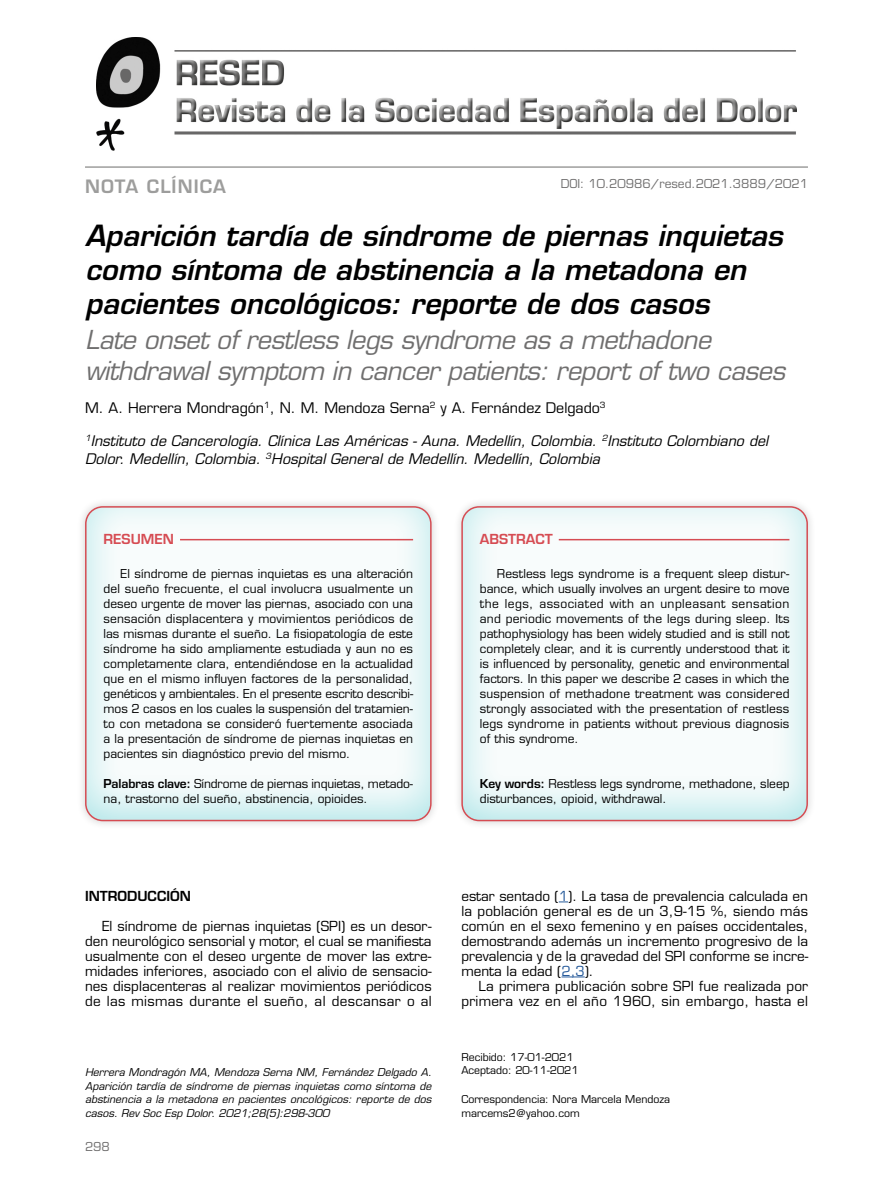
<style>
.page{position:relative;width:893px;height:1191px;background:#fff}
.page>*{position:absolute;margin:0;border:0;box-sizing:border-box;transform-origin:0 0}
.t1{font:italic 600 28.5px/34.2px "Eurostile LT Std";color:#000}
.t2{font:italic 25.5px/30.6px "Eurostile LT Std";letter-spacing:-.02em;color:#706f6f}
.t3{font:600 18px "Eurostile LT Std";letter-spacing:.06em;color:#9d9d9c}
.t4{font:italic 14.25px/18px "Eurostile LT Std";color:#000}
.t5{font:14.25px "Eurostile LT Std";color:#000}
.t6{font:13.5px/15px "Eurostile LT Std";letter-spacing:.005em;color:#000;text-align:justify}
.t7{font:600 13.5px "Eurostile LT Std";color:#d64c53}
.t8{font:600 13.5px "Eurostile LT Std";color:#000}
.t9{font:12px/15px "Eurostile LT Std";color:#000;text-align:justify}
.t10{font:12px "Eurostile LT Std";color:#706f6f}
.t11{font:italic 10.5px/13.5px "Eurostile LT Std";color:#000;text-align:justify}
.t12{font:10.5px/13.5px "Eurostile LT Std";color:#000}
.s1{font-weight:600}
.s2{color:#275b9b}
</style>
<div class="page">
<img style="left:96px;top:37px;width:701px;height:114px">
<hr style="left:85px;top:167px;width:723px;height:1px;background:#9d9d9c">
<div style="left:453px;top:497px;width:363px;height:333px;background:#fafafa"></div>
<div style="left:448px;top:493px;width:372px;height:330px;background:#00b2bb;opacity:.3"></div>
<hr style="left:559px;top:539px;width:230px;height:1px;background:#d64c53">
<div style="left:461px;top:506px;width:347px;height:315px;border:2px solid #d64c53;border-radius:17px"></div>
<div style="left:76px;top:497px;width:364px;height:333px;background:#fafafa"></div>
<div style="left:72px;top:493px;width:371px;height:330px;background:#00b2bb;opacity:.3"></div>
<hr style="left:180px;top:539px;width:233px;height:1px;background:#d64c53">
<div style="left:85px;top:506px;width:347px;height:315px;border:2px solid #d64c53;border-radius:17px"></div>
<svg style="left:561px;top:976px;width:24px;height:1px"></svg>
<h3 class="t3" style="left:85px;top:175px;width:143px">NOTA CLÍNICA</h3>
<p class="t10" style="left:561px;top:176px;width:249px">DOI: 10.20986/resed.2021.3889/2021</p>
<h1 class="t1" style="left:85px;top:218px;width:699px">Aparición tardía de síndrome de piernas inquietas como síntoma de abstinencia a la metadona en pacientes oncológicos: reporte de dos casos</h1>
<h2 class="t2" style="left:85px;top:325px;width:702px">Late onset of restless legs syndrome as a methadone withdrawal symptom in cancer patients: report of two cases</h2>
<p class="t5" style="left:85px;top:399px;width:522px">M. A. Herrera Mondragón<sup>1</sup>, N. M. Mendoza Serna<sup>2</sup> y A. Fernández Delgado<sup>3</sup></p>
<p class="t4" style="left:85px;top:432px;width:685px"><sup>1</sup>Instituto de Cancerología. Clínica Las Américas - Auna. Medellín, Colombia. <sup>2</sup>Instituto Colombiano del<br>Dolor. Medellín, Colombia. <sup>3</sup>Hospital General de Medellín. Medellín, Colombia</p>
<p class="t7" style="left:104px;top:531px;width:72px">RESUMEN</p>
<p class="t9" style="left:104px;top:566px;width:311px;text-indent:17px">El síndrome de piernas inquietas es una alteración del sueño frecuente, el cual involucra usualmente un deseo urgente de mover las piernas, asociado con una sensación displacentera y movimientos periódicos de las mismas durante el sueño. La fisiopatología de este síndrome ha sido ampliamente estudiada y aun no es completamente clara, entendiéndose en la actualidad que en el mismo influyen factores de la personalidad, genéticos y ambientales. En el presente escrito describi&shy;mos 2 casos en los cuales la suspensión del tratamien&shy;to con metadona se consideró fuertemente asociada a la presentación de síndrome de piernas inquietas en pacientes sin diagnóstico previo del mismo.</p>
<p class="t9" style="left:104px;top:776px;width:311px"><span class="s1">Palabras clave:</span> Síndrome de piernas inquietas, metado&shy;na, trastorno del sueño, abstinencia, opioides.</p>
<p class="t7" style="left:480px;top:531px;width:74px">ABSTRACT</p>
<p class="t9" style="left:480px;top:566px;width:311px;text-indent:17px">Restless legs syndrome is a frequent sleep distur&shy;bance, which usually involves an urgent desire to move the legs, associated with an unpleasant sensation and periodic movements of the legs during sleep. Its pathophysiology has been widely studied and is still not completely clear, and it is currently understood that it is influenced by personality, genetic and environmental factors. In this paper we describe 2 cases in which the suspension of methadone treatment was considered strongly associated with the presentation of restless legs syndrome in patients without previous diagnosis of this syndrome.</p>
<p class="t9" style="left:480px;top:776px;width:311px"><span class="s1">Key words:</span> Restless legs syndrome, methadone, sleep disturbances, opioid, withdrawal.</p>
<p class="t8" style="left:85px;top:887px;width:107px">INTRODUCCIÓN</p>
<p class="t6" style="left:85px;top:918px;width:348px;text-indent:17px">El síndrome de piernas inquietas (SPI) es un desor&shy;den neurológico sensorial y motor, el cual se manifiesta usualmente con el deseo urgente de mover las extre&shy;midades inferiores, asociado con el alivio de sensacio&shy;nes displacenteras al realizar movimientos periódicos de las mismas durante el sueño, al descansar o al</p>
<p class="t11" style="left:85px;top:1065px;width:348px">Herrera Mondragón MA, Mendoza Serna NM, Fernández Delgado A.<br>Aparición tardía de síndrome de piernas inquietas como síntoma de abstinencia a la metadona en pacientes oncológicos: reporte de dos casos. Rev Soc Esp Dolor. 2021;28(5):298-300</p>
<p class="t10" style="left:85px;top:1139px;width:26px">298</p>
<p class="t6" style="left:461px;top:888px;width:348px">estar sentado (<span class="s2">1</span>). La tasa de prevalencia calculada en la población general es de un 3,9-15 %, siendo más común en el sexo femenino y en países occidentales, demostrando además un incremento progresivo de la prevalencia y de la gravedad del SPI conforme se incre&shy;menta la edad (<span class="s2">2,3</span>).</p>
<p class="t6" style="left:461px;top:978px;width:348px;text-align:right">La primera publicación sobre SPI fue realizada por primera vez en el año 1960, sin embargo, hasta el</p>
<p class="t12" style="left:461px;top:1050px;width:119px">Recibido: 17-01-2021<br>Aceptado: 20-11-2021</p>
<p class="t12" style="left:461px;top:1092px;width:210px">Correspondencia: Nora Marcela Mendoza marcems2@yahoo.com</p>
</div>
